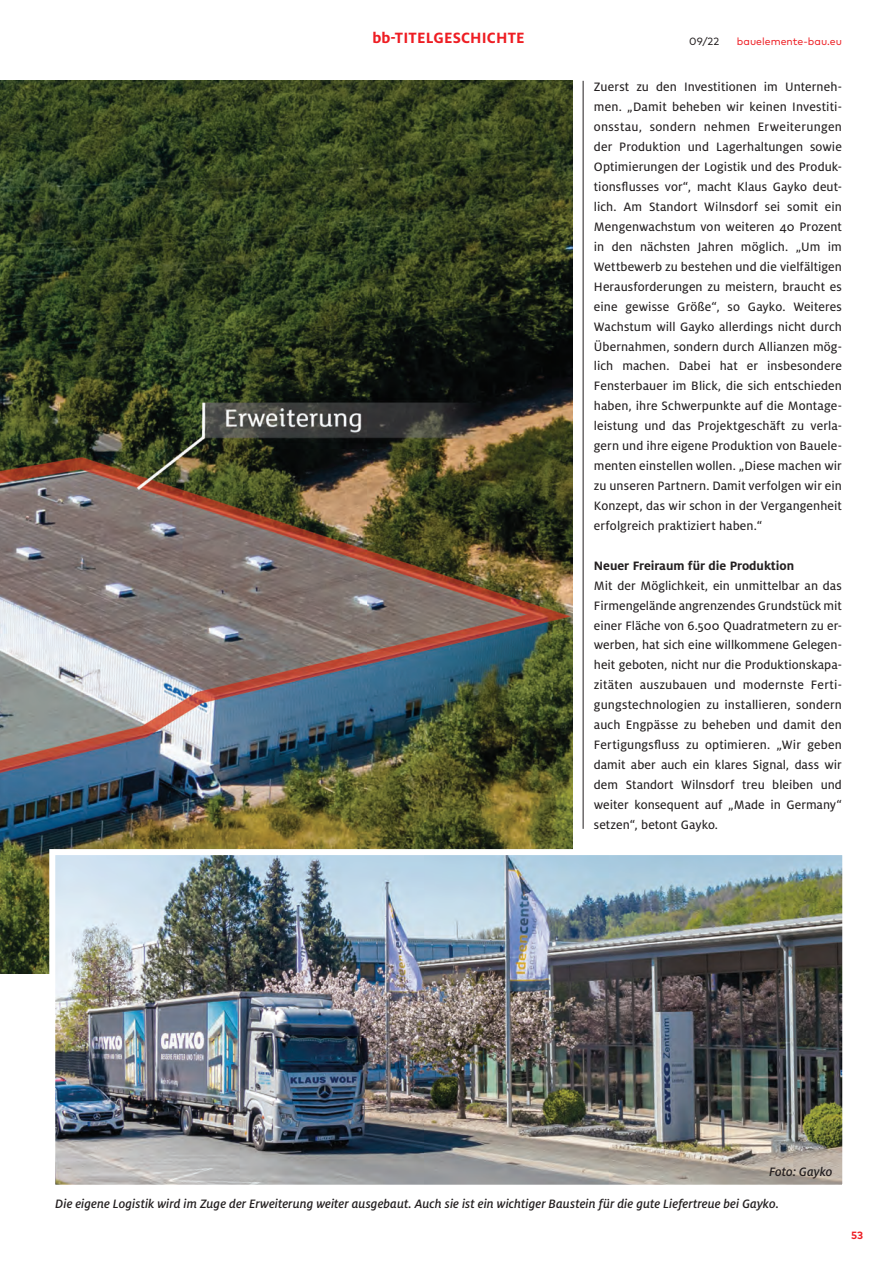
<style>
.page{position:relative;width:893px;height:1263px;background:#fff}
.page>*{position:absolute;margin:0;border:0;box-sizing:border-box;transform-origin:0 0}
.t1{font:700 16.5px "Milo Pro";letter-spacing:.01em;color:#ee1d23}
.t2{font:13.5px/20px "Milo Pro Text";letter-spacing:.005em;color:#231f20;text-align:justify}
.t3{font:italic 500 13.5px "Milo Pro";color:#231f20}
.t4{font:700 13.5px "Milo Pro";color:#231f20}
.t5{font:10.5px "Mark Pro";color:#ee1d23}
.t6{font:10.5px "Mark Pro";color:#231f20}
.t7{font:700 10.5px "Mark Pro";color:#ee1d23}
</style>
<div class="page">
<img style="left:0;top:81px;width:573px;height:893px">
<img style="left:46px;top:846px;width:797px;height:339px">
<hr style="left:583px;top:81px;width:1px;height:748px;background:#231f20">
<p class="t1" style="left:372px;top:28px;width:154px">bb-Titelgeschichte</p>
<p class="t6" style="left:689px;top:33px;width:31px">09/22</p>
<p class="t5" style="left:737px;top:33px;width:107px">bauelemente-bau.eu</p>
<p class="t2" style="left:594px;top:77px;width:250px">Zuerst zu den Investitionen im Unterneh&shy;men. „Damit beheben wir keinen Investiti&shy;onsstau, sondern nehmen Erweiterungen der Produktion und Lagerhaltungen sowie Optimierungen der Logistik und des Produk&shy;tionsflusses vor“, macht Klaus Gayko deut&shy;lich. Am Standort Wilnsdorf sei somit ein Mengenwachstum von weiteren 40 Prozent in den nächsten Jahren möglich. „Um im Wettbewerb zu bestehen und die vielfältigen Herausforderungen zu meistern, braucht es eine gewisse Größe“, so Gayko. Weiteres Wachstum will Gayko allerdings nicht durch Übernahmen, sondern durch Allianzen mög&shy;lich machen. Dabei hat er insbesondere Fensterbauer im Blick, die sich entschieden haben, ihre Schwerpunkte auf die Montage&shy;leistung und das Projektgeschäft zu verla&shy;gern und ihre eigene Produktion von Bauele&shy;menten einstellen wollen. „Diese machen wir zu unseren Partnern. Damit verfolgen wir ein Konzept, das wir schon in der Vergangenheit erfolgreich praktiziert haben.“</p>
<p class="t4" style="left:594px;top:558px;width:202px">Neuer Freiraum für die Produktion</p>
<p class="t2" style="left:594px;top:575px;width:250px">Mit der Möglichkeit, ein unmittelbar an das Firmengelände angrenzendes Grundstück mit einer Fläche von 6.500 Quadratmetern zu er&shy;werben, hat sich eine willkommene Gelegen&shy;heit geboten, nicht nur die Produktionskapa&shy;zitäten auszubauen und modernste Ferti&shy;gungstechnologien zu installieren, sondern auch Engpässe zu beheben und damit den Fertigungsfluss zu optimieren. „Wir geben damit aber auch ein klares Signal, dass wir dem Standort Wilnsdorf treu bleiben und weiter konsequent auf „Made in Germany“ setzen“, betont Gayko.</p>
<p class="t3" style="left:769px;top:1164px;width:65px">Foto: Gayko</p>
<p class="t3" style="left:55px;top:1196px;width:725px">Die eigene Logistik wird im Zuge der Erweiterung weiter ausgebaut. Auch sie ist ein wichtiger Baustein für die gute Liefertreue bei Gayko.</p>
<p class="t7" style="left:851px;top:1227px;width:14px">53</p>
</div>
